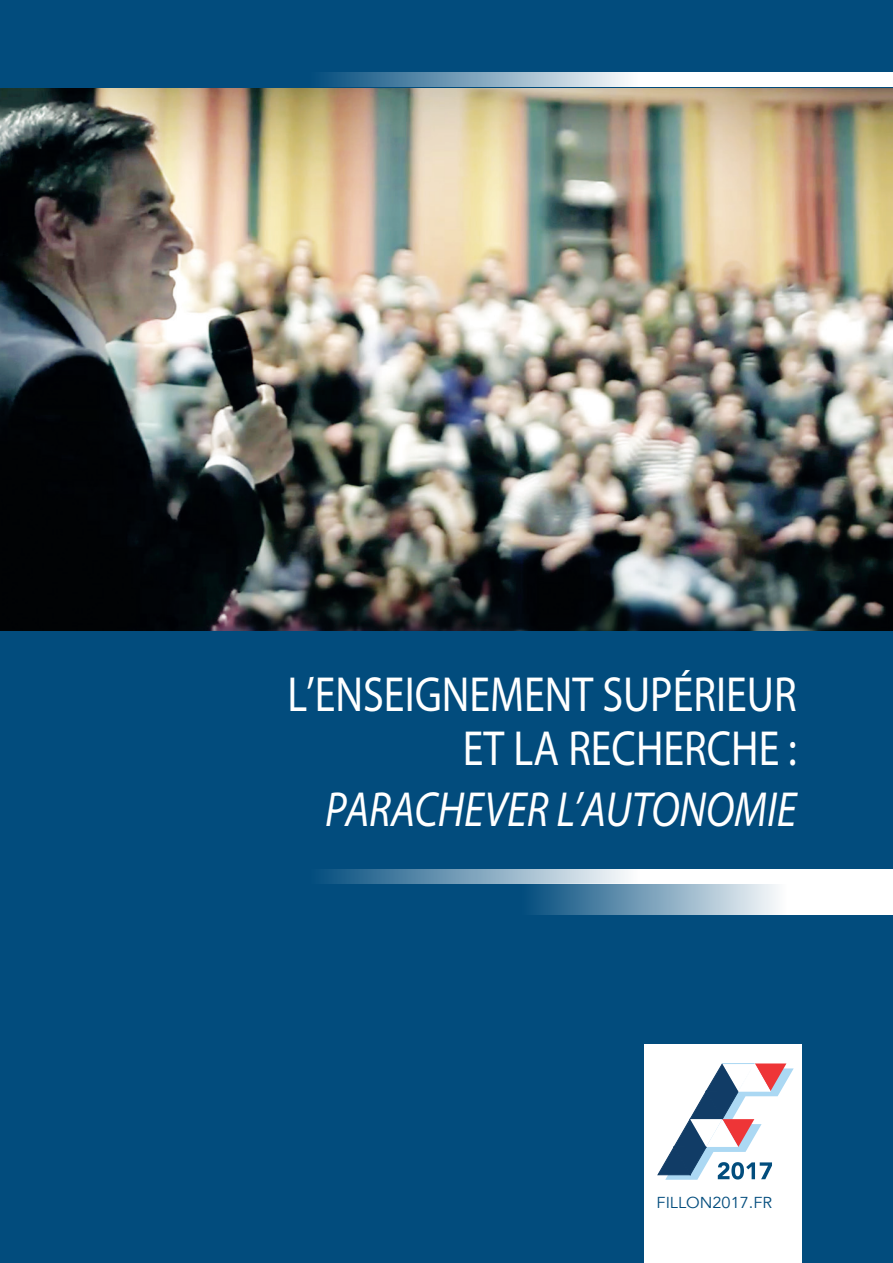
<style>
.page{position:relative;width:893px;height:1263px;background:#fff}
.page>*{position:absolute;margin:0;border:0;box-sizing:border-box;transform-origin:0 0}
.t1{font:49.5px/54px "Myriad MM 400 600";color:#fff;text-align:right;scale:.85 1}
.t2{font:49.5px "Myriad MM It 400 600";color:#fff;scale:.85 1}
.t3{font:15.75px "Avenir";color:#024c7d}
</style>
<div class="page">
<img style="left:0;top:87px;width:893px;height:544px">
<div style="left:0;top:631px;width:893px;height:632px;background:#024c7d"></div>
<div style="left:0;top:0;width:893px;height:87px;background:#024c7d"></div>
<svg style="left:324px;top:72px;width:569px;height:15px;background:#bbcfdc"></svg>
<svg style="left:324px;top:869px;width:569px;height:14px;background:#bbcfdc"></svg>
<svg style="left:324px;top:883px;width:569px;height:32px"></svg>
<div style="left:644px;top:1045px;width:157px;height:218px;background:#fff"></div>
<svg style="left:657px;top:1063px;width:137px;height:117px"></svg>
<hr style="left:722px;top:1063px;width:33px;height:1px;background:#abd8f3">
<p class="t1" style="left:288px;top:670px;width:601px">L’ENSEIGNEMENT SUPÉRIEUR<br>ET LA RECHERCHE :</p>
<p class="t2" style="left:325px;top:786px;width:556px">PARACHEVER L’AUTONOMIE</p>
<p class="t3" style="left:657px;top:1193px;width:117px">FILLON2017.FR</p>
</div>
